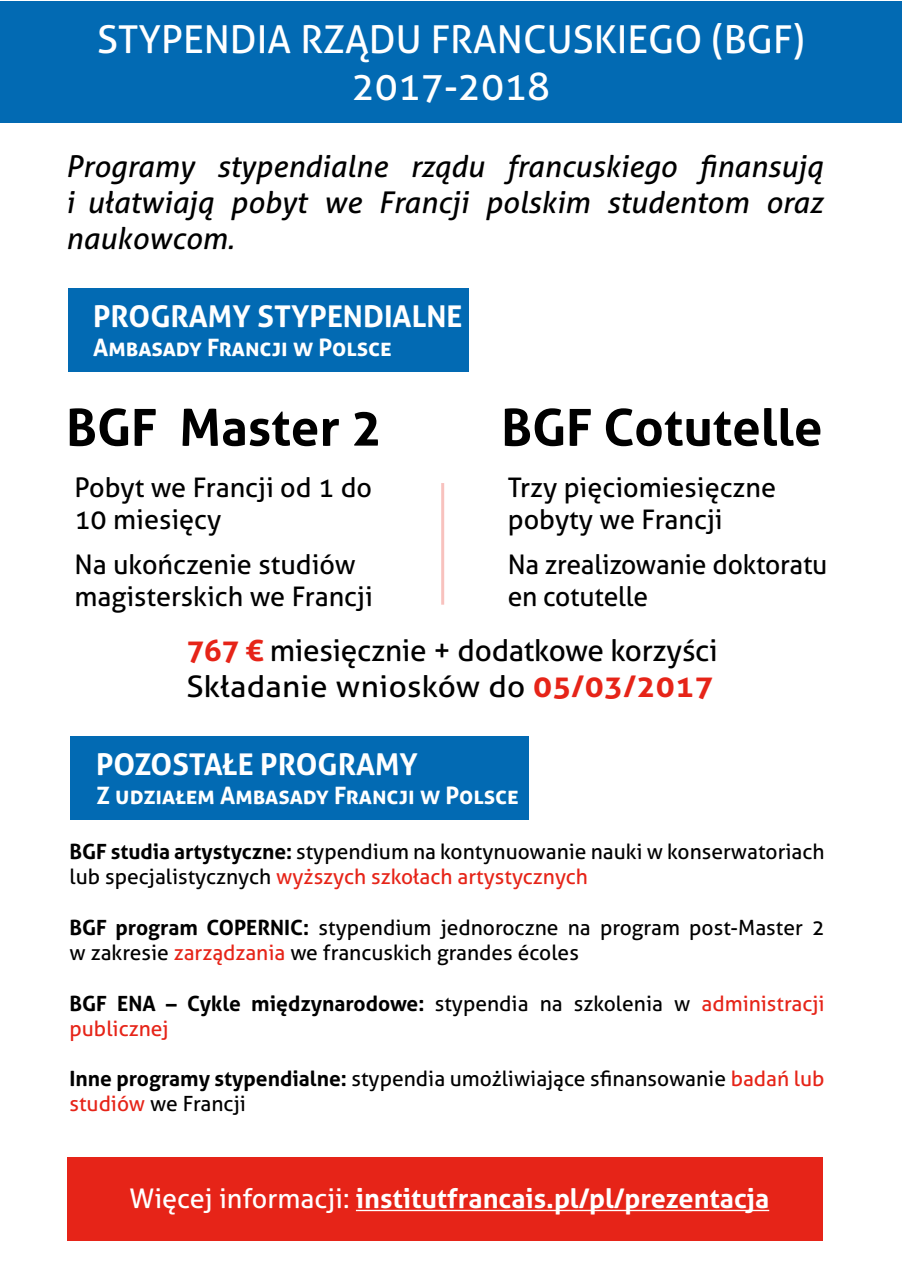
<style>
.page{position:relative;width:902px;height:1276px;background:#fff}
.page>*{position:absolute;margin:0;border:0;box-sizing:border-box;transform-origin:0 0}
.t1{font:700 51px "Aller";color:#000}
.t2{font:38.4px/46.2px "Aller";color:#fff;text-align:center}
.t3{font:italic 30px/36px "Aller";color:#000;text-align:justify}
.t4{font:700 30px "Aller";color:#fff}
.t5{font:29.7px/35.7px "Aller";letter-spacing:-.01em;color:#000}
.t6{font:27px/32.4px "Aller";color:#000}
.t7{font:700 27px "Aller";color:#fff}
.t8{font:700 24px "Aller";color:#fff}
.t9{font:21px/25.2px "Aller";color:#000}
.t10{font:700 21px/25.2px "Aller";color:#000}
.s1{font-weight:700;color:#e62418}
.s2{font-weight:700}
.s3{color:#e62418}
.s4{font-weight:400}
.s5{font-weight:400;color:#e62418}
</style>
<div class="page">
<div style="left:0;top:2px;width:901px;height:121px;background:#026ab3"></div>
<div style="left:68px;top:289px;width:400px;height:83px;background:#026ab3"></div>
<div style="left:68px;top:1157px;width:754px;height:83px;background:#e62418"></div>
<hr style="left:356px;top:1209px;width:413px;height:2px;background:#fff">
<div style="left:71px;top:736px;width:458px;height:84px;background:#026ab3"></div>
<hr style="left:441px;top:483px;width:3px;height:121px;background:#e62418">
<h2 class="t2" style="left:97px;top:17px;width:708px">STYPENDIA RZĄDU FRANCUSKIEGO (BGF)<br>2017-2018</h2>
<h3 class="t3" style="left:66px;top:148px;width:758px">Programy stypendialne rządu francuskiego finansują i ułatwiają pobyt we Francji polskim studentom oraz naukowcom.</h3>
<h3 class="t4" style="left:93px;top:298px;width:371px">PROGRAMY STYPENDIALNE</h3>
<p class="t8" style="left:93px;top:332px;width:300px">Ambasady Francji w Polsce</p>
<h1 class="t1" style="left:66px;top:396px;width:317px">BGF Master 2</h1>
<p class="t6" style="left:74px;top:471px;width:299px">Pobyt we Francji od 1 do<br>10 miesięcy</p>
<p class="t6" style="left:74px;top:548px;width:300px">Na ukończenie studiów magisterskich we Francji</p>
<h1 class="t1" style="left:501px;top:396px;width:323px">BGF Cotutelle</h1>
<p class="t6" style="left:507px;top:471px;width:270px">Trzy pięciomiesięczne pobyty we Francji</p>
<p class="t6" style="left:507px;top:548px;width:321px">Na zrealizowanie doktoratu en cotutelle</p>
<h3 class="t5" style="left:186px;top:632px;width:533px"><span class="s1">767 €</span> miesięcznie + dodatkowe korzyści<br>Składanie wniosków do <span class="s1">05/03/2017</span></h3>
<h3 class="t4" style="left:96px;top:746px;width:323px">POZOSTAŁE PROGRAMY</h3>
<p class="t8" style="left:96px;top:780px;width:424px">Z udziałem Ambasady Francji w Polsce</p>
<p class="t9" style="left:69px;top:839px;width:756px"><span class="s2">BGF studia artystyczne:</span> stypendium na kontynuowanie nauki w konserwatoriach lub specjalistycznych <span class="s3">wyższych szkołach artystycznych</span></p>
<p class="t9" style="left:69px;top:914px;width:756px"><span class="s2">BGF program COPERNIC:</span> stypendium jednoroczne na program post-Master 2 w zakresie <span class="s3">zarządzania</span> we francuskich grandes écoles</p>
<p class="t10" style="left:69px;top:990px;width:756px">BGF ENA – Cykle międzynarodowe: <span class="s4">stypendia na szkolenia w</span> <span class="s5">administracji publicznej</span></p>
<p class="t9" style="left:69px;top:1066px;width:756px"><span class="s2">Inne programy stypendialne:</span> stypendia umożliwiające sfinansowanie <span class="s3">badań lub studiów</span> we Francji</p>
<p class="t7" style="left:130px;top:1182px;width:641px"><span class="s4">Więcej informacji:</span> institutfrancais.pl/pl/prezentacja</p>
</div>
